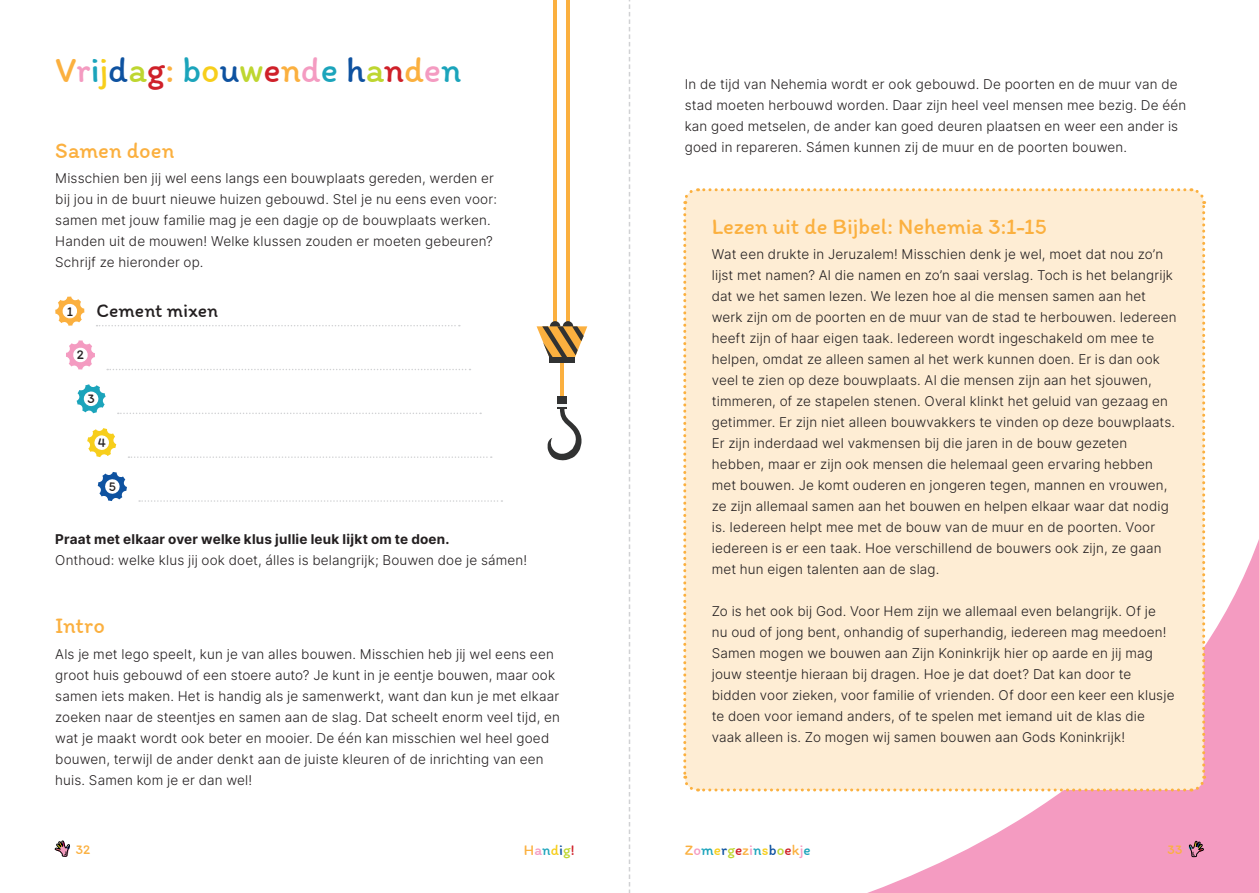
<style>
.page{position:relative;width:1259px;height:893px;background:#fff}
.page>*{position:absolute;margin:0;border:0;box-sizing:border-box;transform-origin:0 0}
.Titels{font:36px "Itim";letter-spacing:-.005em;color:#fbb03f}
.Tussenkop{font:22.5px "Itim";color:#fbb03f}
.t1{font:19.5px "Itim";color:#231f20}
.t2{font:15px "Itim";letter-spacing:.01em;color:#fbb03f}
.t3{font:300 13.5px/21px "Inter";letter-spacing:.01em;color:#231f20}
.t4{font:700 13.5px "Inter";letter-spacing:.015em;color:#231f20}
.t5{font:13.5px "Itim";color:#231f20}
.t6{font:13.5px "Itim";color:#fbb03f}
.s1{color:#f49bc1}
.s2{color:#1ba4bb}
.s3{color:#f7ce1b}
.s4{color:#0e52a0}
.s5{color:#bed630}
.s6{color:#cf2029}
</style>
<div class="page">
<svg style="left:867px;top:539px;width:392px;height:354px;fill:#f49bc1"></svg>
<svg style="left:1188px;top:841px;width:15px;height:16px"></svg>
<svg style="left:55px;top:841px;width:15px;height:16px"></svg>
<div style="left:683px;top:188px;width:524px;height:605px;background:#feedd4"></div>
<svg style="left:55px;top:297px;width:29px;height:29px"></svg>
<svg style="left:97px;top:325px;width:363px;height:1px"></svg>
<svg style="left:66px;top:340px;width:29px;height:29px"></svg>
<svg style="left:107px;top:369px;width:363px;height:1px"></svg>
<svg style="left:87px;top:428px;width:29px;height:29px"></svg>
<svg style="left:128px;top:456px;width:364px;height:2px"></svg>
<svg style="left:77px;top:384px;width:29px;height:29px"></svg>
<svg style="left:118px;top:413px;width:363px;height:1px"></svg>
<svg style="left:98px;top:472px;width:29px;height:29px"></svg>
<svg style="left:139px;top:500px;width:363px;height:2px"></svg>
<hr style="left:553px;top:0;width:4px;height:326px;background:#fbb03f">
<hr style="left:560px;top:360px;width:3px;height:36px;background:#fbb03f">
<hr style="left:566px;top:0;width:3px;height:326px;background:#fbb03f">
<div style="left:563px;top:321px;width:10px;height:11px;background:#313232;border-radius:50%"></div>
<div style="left:550px;top:321px;width:10px;height:11px;background:#313232;border-radius:50%"></div>
<svg style="left:536px;top:326px;width:51px;height:32px"></svg>
<div style="left:549px;top:358px;width:26px;height:5px;background:#313232"></div>
<div style="left:557px;top:396px;width:10px;height:12px;background:#313232"></div>
<svg style="left:547px;top:404px;width:35px;height:56px"></svg>
<svg style="left:629px;top:0;width:1px;height:893px"></svg>
<p class="Titels" style="left:55px;top:47px;width:408px">V<span class="s1">r</span><span class="s2">i</span><span class="s3">j</span><span class="s4">d</span><span class="s5">a</span><span class="s6">g</span>: <span class="s2">b</span><span class="s3">o</span><span class="s4">u</span><span class="s5">w</span><span class="s6">e</span>n<span class="s1">d</span><span class="s2">e</span> <span class="s4">h</span><span class="s5">a</span><span class="s6">n</span>d<span class="s1">e</span><span class="s2">n</span></p>
<p class="Tussenkop" style="left:55px;top:136px;width:121px">Samen doen</p>
<p class="t3" style="left:55px;top:168px;width:443px">Misschien ben jij wel eens langs een bouwplaats gereden, werden er bij jou in de buurt nieuwe huizen gebouwd. Stel je nu eens even voor: samen met jouw familie mag je een dagje op de bouwplaats werken.<br>Handen uit de mouwen! Welke klussen zouden er moeten gebeuren?<br>Schrijf ze hieronder op.</p>
<p class="t5" style="left:67px;top:302px;width:8px">1</p>
<p class="t1" style="left:97px;top:298px;width:123px">Cement mixen</p>
<p class="t5" style="left:77px;top:346px;width:9px">2</p>
<p class="t5" style="left:87px;top:390px;width:9px">3</p>
<p class="t5" style="left:98px;top:434px;width:10px">4</p>
<p class="t5" style="left:109px;top:478px;width:9px">5</p>
<p class="t4" style="left:55px;top:529px;width:396px">Praat met elkaar over welke klus jullie leuk lijkt om te doen.</p>
<p class="t3" style="left:55px;top:550px;width:473px">Onthoud: welke klus jij ook doet, álles is belangrijk; Bouwen doe je sámen!</p>
<p class="Tussenkop" style="left:55px;top:611px;width:51px">Intro</p>
<p class="t3" style="left:55px;top:643px;width:506px">Als je met lego speelt, kun je van alles bouwen. Misschien heb jij wel eens een groot huis gebouwd of een stoere auto? Je kunt in je eentje bouwen, maar ook samen iets maken. Het is handig als je samenwerkt, want dan kun je met elkaar zoeken naar de steentjes en samen aan de slag. Dat scheelt enorm veel tijd, en wat je maakt wordt ook beter en mooier. De één kan misschien wel heel goed bouwen, terwijl de ander denkt aan de juiste kleuren of de inrichting van een huis. Samen kom je er dan wel!</p>
<p class="t3" style="left:685px;top:74px;width:503px">In de tijd van Nehemia wordt er ook gebouwd. De poorten en de muur van de stad moeten herbouwd worden. Daar zijn heel veel mensen mee bezig. De één kan goed metselen, de ander kan goed deuren plaatsen en weer een ander is goed in repareren. Sámen kunnen zij de muur en de poorten bouwen.</p>
<p class="Tussenkop" style="left:712px;top:212px;width:336px">Lezen uit de Bijbel: Nehemia 3:1-15</p>
<p class="t3" style="left:712px;top:243px;width:466px">Wat een drukte in Jeruzalem! Misschien denk je wel, moet dat nou zo’n lijst met namen? Al die namen en zo’n saai verslag. Toch is het belangrijk dat we het samen lezen. We lezen hoe al die mensen samen aan het werk zijn om de poorten en de muur van de stad te herbouwen. Iedereen heeft zijn of haar eigen taak. Iedereen wordt ingeschakeld om mee te helpen, omdat ze alleen samen al het werk kunnen doen. Er is dan ook veel te zien op deze bouwplaats. Al die mensen zijn aan het sjouwen, timmeren, of ze stapelen stenen. Overal klinkt het geluid van gezaag en getimmer. Er zijn niet alleen bouwvakkers te vinden op deze bouwplaats.<br>Er zijn inderdaad wel vakmensen bij die jaren in de bouw gezeten hebben, maar er zijn ook mensen die helemaal geen ervaring hebben met bouwen. Je komt ouderen en jongeren tegen, mannen en vrouwen, ze zijn allemaal samen aan het bouwen en helpen elkaar waar dat nodig is. Iedereen helpt mee met de bouw van de muur en de poorten. Voor iedereen is er een taak. Hoe verschillend de bouwers ook zijn, ze gaan met hun eigen talenten aan de slag.</p>
<p class="t3" style="left:712px;top:600px;width:464px">Zo is het ook bij God. Voor Hem zijn we allemaal even belangrijk. Of je nu oud of jong bent, onhandig of superhandig, iedereen mag meedoen!<br>Samen mogen we bouwen aan Zijn Koninkrijk hier op aarde en jij mag jouw steentje hieraan bij dragen. Hoe je dat doet? Dat kan door te bidden voor zieken, voor familie of vrienden. Of door een keer een klusje te doen voor iemand anders, of te spelen met iemand uit de klas die vaak alleen is. Zo mogen wij samen bouwen aan Gods Koninkrijk!</p>
<p class="t6" style="left:76px;top:841px;width:16px">32</p>
<p class="t2" style="left:524px;top:840px;width:52px">H<span class="s1">a</span><span class="s2">n</span><span class="s3">d</span><span class="s4">i</span><span class="s5">g</span><span class="s6">!</span></p>
<p class="t2" style="left:685px;top:840px;width:127px">Z<span class="s1">o</span><span class="s2">m</span><span class="s3">e</span><span class="s4">r</span><span class="s5">g</span><span class="s6">e</span>z<span class="s1">i</span><span class="s2">n</span><span class="s3">s</span><span class="s4">b</span><span class="s5">o</span><span class="s6">e</span>k<span class="s1">j</span><span class="s2">e</span></p>
<p class="t6" style="left:1167px;top:841px;width:17px">33</p>
</div>
